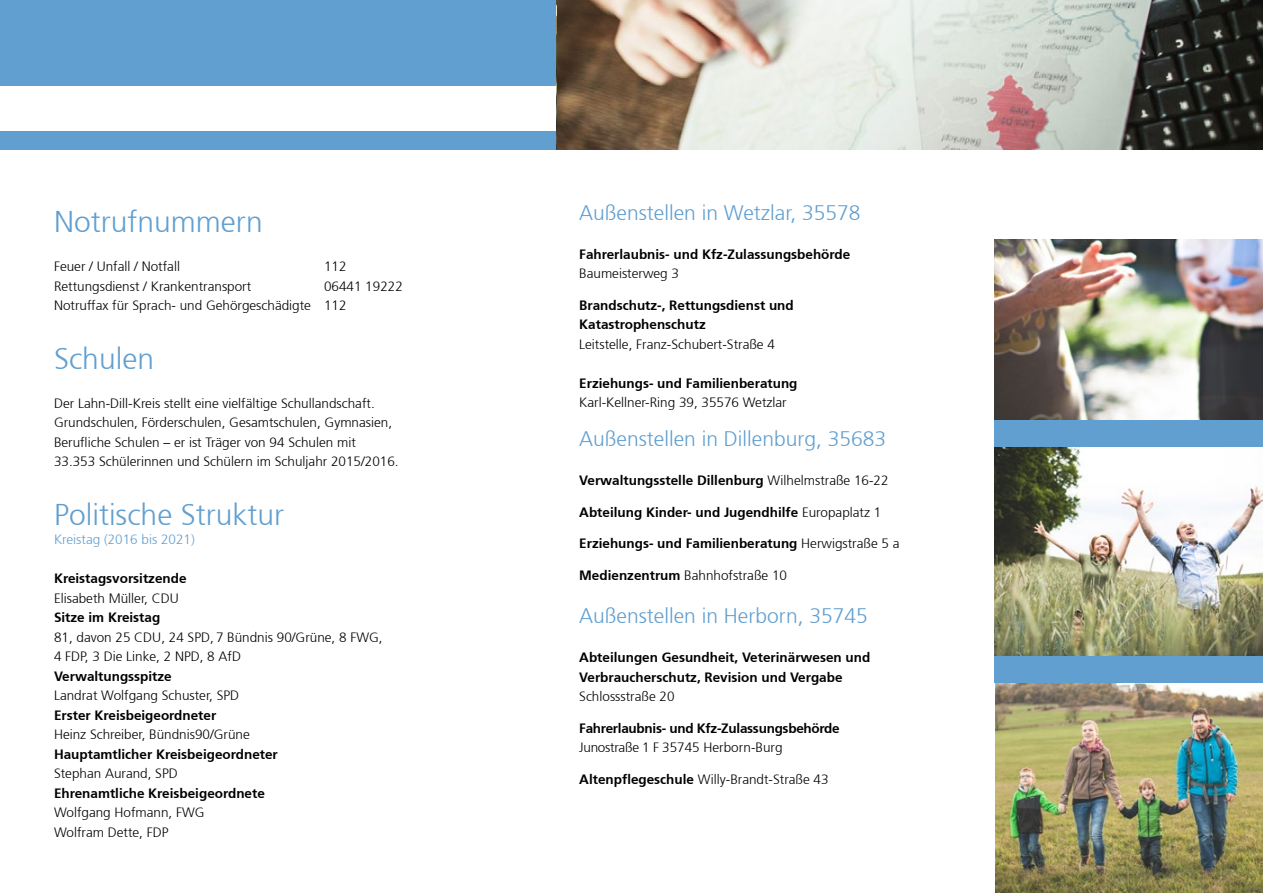
<style>
.page{position:relative;width:1263px;height:893px;background:#fff}
.page>*{position:absolute;margin:0;border:0;box-sizing:border-box;transform-origin:0 0}
.t1{font:300 30px "Frutiger";color:#619fd0}
.t2{font:300 21px "Frutiger";color:#619fd0}
.t3{font:300 13.5px/19.5px "Frutiger";color:#000}
.t4{font:700 13.5px/19.5px "Frutiger";color:#000}
.t5{font:700 13.5px "Frutiger";letter-spacing:-.02em;color:#000}
.t6{font:300 13.5px "Frutiger";color:#619fd0}
.s1{font-weight:300}
.s2{font-weight:700}
</style>
<div class="page">
<div style="left:0;top:0;width:1263px;height:150px;background:#619fd0"></div>
<div style="left:0;top:86px;width:1263px;height:44px;background:#fff"></div>
<img style="left:557px;top:0;width:706px;height:150px">
<img style="left:995px;top:240px;width:268px;height:180px">
<img style="left:995px;top:683px;width:268px;height:210px">
<img style="left:995px;top:446px;width:268px;height:210px">
<div style="left:995px;top:420px;width:268px;height:26px;background:#619fd0"></div>
<div style="left:995px;top:656px;width:268px;height:26px;background:#619fd0"></div>
<h1 class="t1" style="left:54px;top:205px;width:210px">Notrufnummern</h1>
<p class="t3" style="left:54px;top:257px;width:128px">Feuer / Unfall / Notfall</p>
<p class="t3" style="left:324px;top:257px;width:24px">112</p>
<p class="t3" style="left:54px;top:277px;width:199px">Rettungsdienst / Krankentransport</p>
<p class="t3" style="left:54px;top:277px;width:350px;text-indent:270px">06441 19222<br>Notruffax für Sprach- und Gehörgeschädigte 112</p>
<h1 class="t1" style="left:54px;top:342px;width:102px">Schulen</h1>
<p class="t3" style="left:54px;top:394px;width:346px">Der Lahn-Dill-Kreis stellt eine vielfältige Schullandschaft.<br>Grundschulen, Förderschulen, Gesamtschulen, Gymnasien, Berufliche Schulen – er ist Träger von 94 Schulen mit 33.353 Schülerinnen und Schülern im Schuljahr 2015/2016.</p>
<h1 class="t1" style="left:54px;top:498px;width:231px">Politische Struktur</h1>
<p class="t6" style="left:54px;top:532px;width:142px">Kreistag (2016 bis 2021)</p>
<p class="t4" style="left:54px;top:569px;width:134px">Kreistagsvorsitzende</p>
<p class="t3" style="left:54px;top:589px;width:126px">Elisabeth Müller, CDU</p>
<p class="t4" style="left:54px;top:608px;width:108px">Sitze im Kreistag</p>
<p class="t3" style="left:54px;top:628px;width:330px">81, davon 25 CDU, 24 SPD, 7 Bündnis 90/Grüne, 8 FWG,<br>4 FDP, 3 Die Linke, 2 NPD, 8 AfD</p>
<p class="t4" style="left:54px;top:666px;width:119px">Verwaltungsspitze</p>
<p class="t3" style="left:54px;top:686px;width:187px">Landrat Wolfgang Schuster, SPD</p>
<p class="t4" style="left:54px;top:705px;width:164px">Erster Kreisbeigeordneter</p>
<p class="t3" style="left:54px;top:725px;width:197px">Heinz Schreiber, Bündnis90/Grüne</p>
<p class="t4" style="left:54px;top:744px;width:225px">Hauptamtlicher Kreisbeigeordneter</p>
<p class="t3" style="left:54px;top:764px;width:125px">Stephan Aurand, SPD</p>
<p class="t4" style="left:54px;top:783px;width:212px">Ehrenamtliche Kreisbeigeordnete</p>
<p class="t3" style="left:54px;top:803px;width:152px">Wolfgang Hofmann, FWG<br>Wolfram Dette, FDP</p>
<h2 class="t2" style="left:579px;top:201px;width:283px">Außenstellen in Wetzlar, 35578</h2>
<p class="t4" style="left:579px;top:244px;width:273px">Fahrerlaubnis- und Kfz-Zulassungsbehörde</p>
<p class="t3" style="left:579px;top:264px;width:101px">Baumeisterweg 3</p>
<p class="t4" style="left:579px;top:295px;width:216px">Brandschutz-, Rettungsdienst und<br>Katastrophenschutz</p>
<p class="t3" style="left:579px;top:334px;width:197px">Leitstelle, Franz-Schubert-Straße 4</p>
<p class="t4" style="left:579px;top:373px;width:220px">Erziehungs- und Familienberatung</p>
<p class="t3" style="left:579px;top:393px;width:209px">Karl-Kellner-Ring 39, 35576 Wetzlar</p>
<h2 class="t2" style="left:579px;top:427px;width:308px">Außenstellen in Dillenburg, 35683</h2>
<p class="t4" style="left:579px;top:471px;width:311px">Verwaltungsstelle Dillenburg <span class="s1">Wilhelmstraße 16-22</span></p>
<p class="t4" style="left:579px;top:502px;width:304px">Abteilung Kinder- und Jugendhilfe <span class="s1">Europaplatz 1</span></p>
<p class="t4" style="left:579px;top:534px;width:322px">Erziehungs- und Familienberatung <span class="s1">Herwigstraße 5 a</span></p>
<p class="t3" style="left:579px;top:565px;width:209px"><span class="s2">Medienzentrum</span> Bahnhofstraße 10</p>
<h2 class="t2" style="left:579px;top:604px;width:290px">Außenstellen in Herborn, 35745</h2>
<p class="t4" style="left:579px;top:648px;width:293px">Abteilungen Gesundheit, Veterinärwesen und<br>Verbraucherschutz, Revision und Vergabe</p>
<p class="t3" style="left:579px;top:687px;width:97px">Schlossstraße 20</p>
<p class="t5" style="left:579px;top:720px;width:262px">Fahrerlaubnis- und Kfz-Zulassungsbehörde</p>
<p class="t3" style="left:579px;top:738px;width:205px">Junostraße 1 F 35745 Herborn-Burg</p>
<p class="t3" style="left:579px;top:769px;width:251px"><span class="s2">Altenpflegeschule</span> Willy-Brandt-Straße 43</p>
</div>
